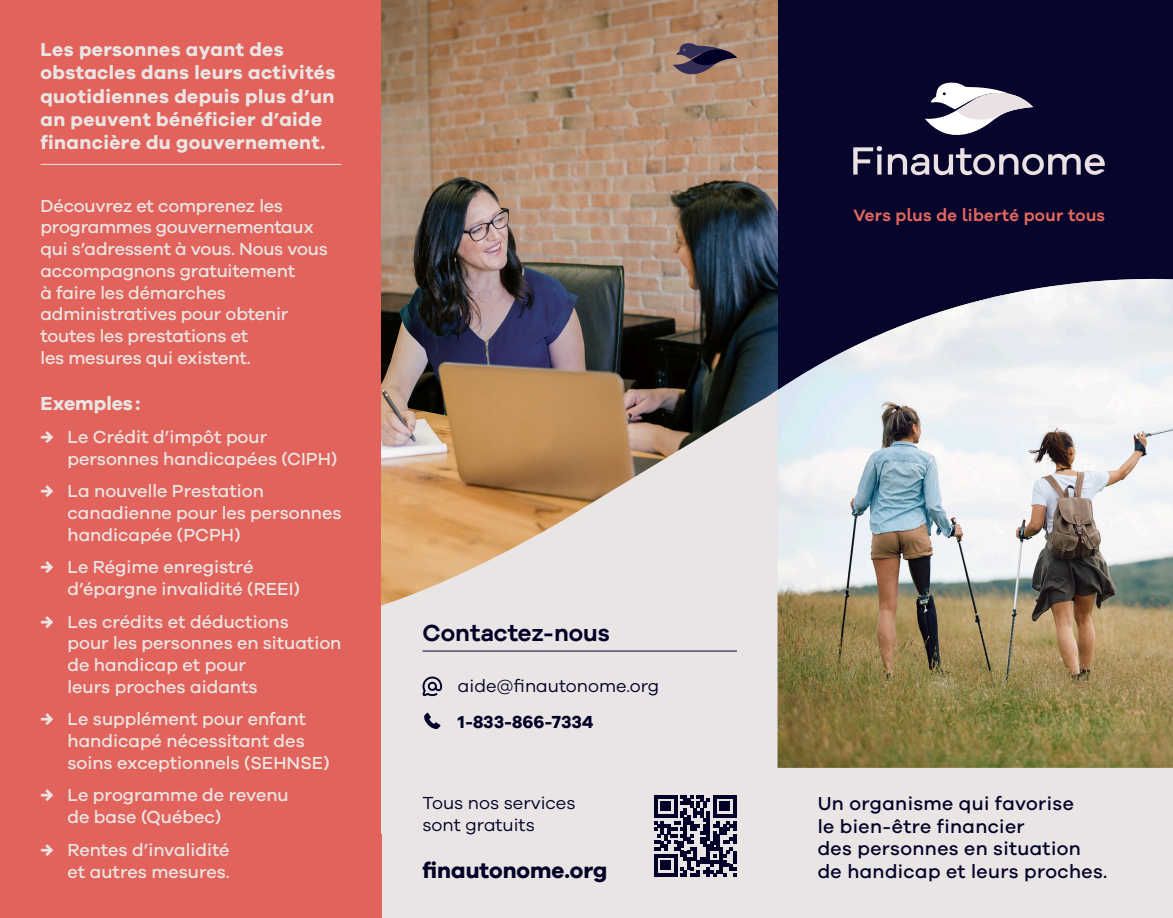
<style>
.page{position:relative;width:1173px;height:918px;background:#fff}
.page>*{position:absolute;margin:0;border:0;box-sizing:border-box;transform-origin:0 0}
.Titre{font:600 24px "Galano Grotesque Alt";color:#030028}
.t1{font:700 22.5px "Galano Grotesque";color:#030028}
.liste_à_puces_blanches{font:700 19.5px "Galano Grotesque";color:#e9e5e4}
.texte{font:700 19.35px/23.4px "Galano Grotesque";letter-spacing:.02em;color:#e9e5e4}
.t2{font:500 19.35px/22.5px "Galano Grotesque";letter-spacing:.02em;color:#030028}
.texte-2{font:500 18px/21.8px "Galano Grotesque";color:#e9e5e4}
.texte-3{font:18px/22.5px "Galano Grotesque";color:#030028}
.texte-4{font:700 18px "Galano Grotesque";color:#030028}
.t3{font:600 16.8px "Galano Grotesque Alt";letter-spacing:.02em;color:#e3685e}
.s1{font-weight:700}
</style>
<div class="page">
<div style="left:777px;top:768px;width:395px;height:150px;background:#e9e5e4"></div>
<div style="left:777px;top:0;width:395px;height:716px;background:#08052c"></div>
<div style="left:0;top:0;width:382px;height:918px;background:#e2635b"></div>
<svg style="left:925px;top:82px;width:107px;height:53px"></svg>
<svg style="left:853px;top:146px;width:251px;height:29px"></svg>
<div style="left:382px;top:0;width:395px;height:918px;background:#e9e5e4"></div>
<img style="left:382px;top:0;width:395px;height:279px">
<svg style="left:382px;top:279px;width:395px;height:595px"></svg>
<svg style="left:654px;top:795px;width:82px;height:82px"></svg>
<hr style="left:422px;top:651px;width:315px;height:1px;background:#030028">
<svg style="left:424px;top:713px;width:16px;height:16px"></svg>
<svg style="left:422px;top:677px;width:20px;height:19px"></svg>
<svg style="left:673px;top:43px;width:64px;height:34px;background:#6b565c"></svg>
<img style="left:777px;top:279px;width:395px;height:489px">
<hr style="left:40px;top:164px;width:301px;height:1px;background:#e9e5e4">
<p class="texte" style="left:40px;top:37px;width:296px">Les personnes ayant des obstacles dans leurs activités quotidiennes depuis plus d’un an peuvent bénéficier d’aide financière du gouvernement.</p>
<p class="texte-2" style="left:40px;top:194px;width:289px">Découvrez et comprenez les programmes gouvernementaux qui s’adressent à vous. Nous vous accompagnons gratuitement<br>à faire les démarches administratives pour obtenir toutes les prestations et<br>les mesures qui existent.</p>
<p class="liste_à_puces_blanches" style="left:40px;top:392px;width:101px">Exemples:</p>
<p class="texte-2" style="left:68px;top:426px;width:271px;text-indent:-27px"><span class="s1">→</span> Le Crédit d’impôt pour personnes handicapées (CIPH)</p>
<p class="texte-2" style="left:68px;top:480px;width:275px;text-indent:-27px"><span class="s1">→</span> La nouvelle Prestation canadienne pour les personnes handicapée (PCPH)</p>
<p class="texte-2" style="left:68px;top:556px;width:234px;text-indent:-27px"><span class="s1">→</span> Le Régime enregistré d’épargne invalidité (REEI)</p>
<p class="texte-2" style="left:68px;top:610px;width:275px;text-indent:-27px"><span class="s1">→</span> Les crédits et déductions<br>pour les personnes en situation de handicap et pour<br>leurs proches aidants</p>
<p class="texte-2" style="left:68px;top:708px;width:264px;text-indent:-27px"><span class="s1">→</span> Le supplément pour enfant handicapé nécessitant des soins exceptionnels (SEHNSE)</p>
<p class="texte-2" style="left:68px;top:784px;width:223px;text-indent:-27px"><span class="s1">→</span> Le programme de revenu de base (Québec)</p>
<p class="texte-2" style="left:40px;top:838px;width:191px;text-align:right"><span class="s1">→</span> Rentes d’invalidité et autres mesures.</p>
<p class="Titre" style="left:422px;top:617px;width:189px">Contactez-nous</p>
<p class="texte-3" style="left:458px;top:675px;width:203px">aide@finautonome.org</p>
<p class="texte-4" style="left:458px;top:711px;width:137px">1-833-866-7334</p>
<p class="texte-3" style="left:422px;top:791px;width:154px">Tous nos services sont gratuits</p>
<p class="t1" style="left:422px;top:856px;width:186px">finautonome.org</p>
<p class="t3" style="left:853px;top:205px;width:253px">Vers plus de liberté pour tous</p>
<p class="t2" style="left:817px;top:792px;width:291px">Un organisme qui favorise<br>le bien-être financier<br>des personnes en situation de handicap et leurs proches.</p>
</div>
